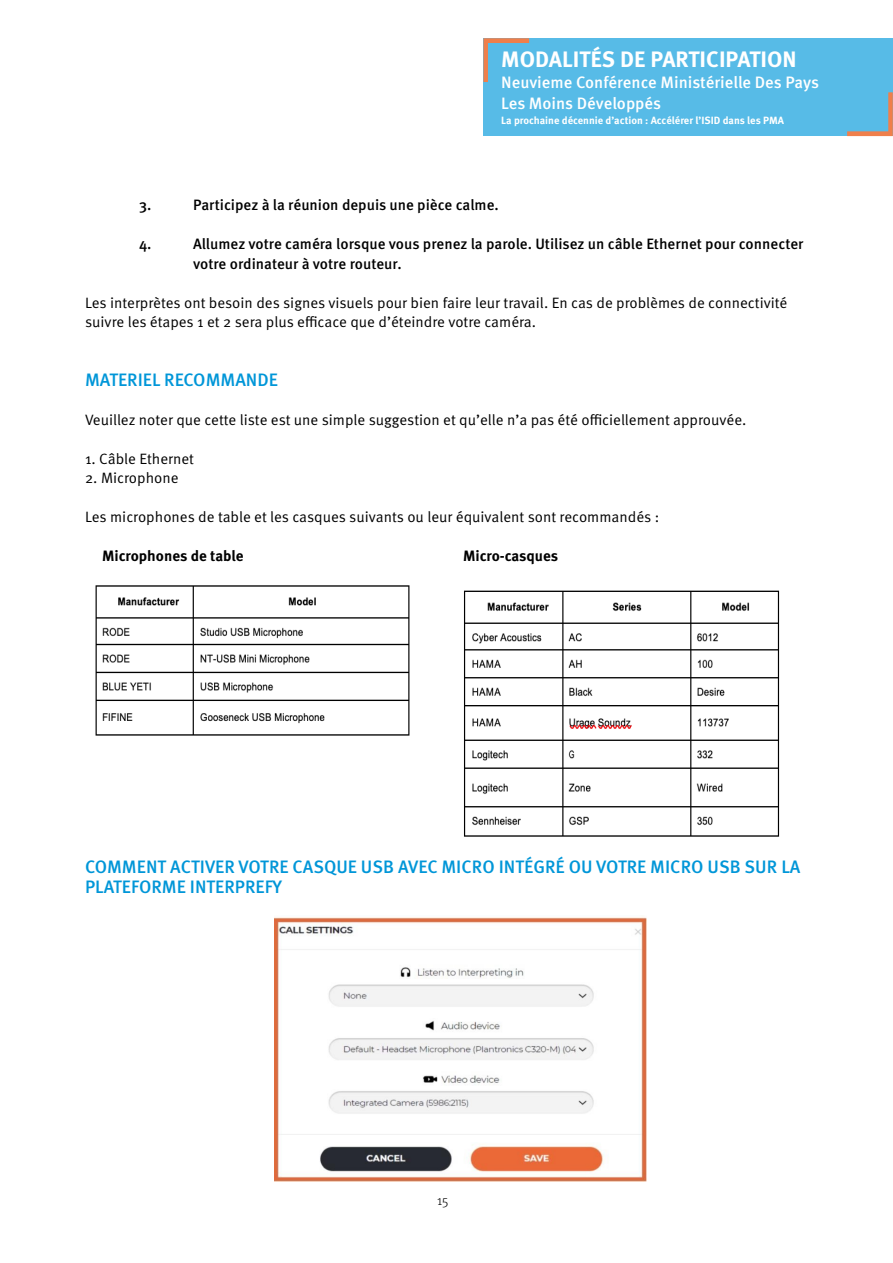
<style>
.page{position:relative;width:893px;height:1263px;background:#fff}
.page>*{position:absolute;margin:0;border:0;box-sizing:border-box;transform-origin:0 0}
.t1{font:700 22.35px "Meta Pro";color:#fff}
.t2{font:500 18px/19.5px "Meta Pro";color:#0096d8}
.t3{font:500 16.5px/21px "Meta Pro";color:#fff}
.t4{font:15px/19.5px "Meta Pro";color:#000}
.t5{font:500 15px/19.5px "Meta Pro";color:#000}
.t6{font:700 15px "Meta Pro";color:#000}
.t7{font:300 13.5px "Meta Pro";color:#000}
.t8{font:700 10.5px "Meta Pro";color:#fff}
</style>
<div class="page">
<div style="left:483px;top:38px;width:410px;height:98px;background:#57bbe7"></div>
<svg style="left:483px;top:38px;width:46px;height:44px"></svg>
<svg style="left:847px;top:92px;width:46px;height:44px"></svg>
<img style="left:95px;top:585px;width:685px;height:252px">
<img style="left:274px;top:917px;width:372px;height:264px">
<h1 class="t1" style="left:501px;top:45px;width:297px">MODALITÉS DE PARTICIPATION</h1>
<p class="t3" style="left:501px;top:72px;width:319px">Neuvieme Conférence Ministérielle Des Pays<br>Les Moins Développés</p>
<p class="t8" style="left:501px;top:113px;width:284px">La prochaine décennie d’action : Accélérer l’ISID dans les PMA</p>
<p class="t5" style="left:139px;top:196px;width:14px">3.</p>
<p class="t5" style="left:193px;top:196px;width:307px">Participez à la réunion depuis une pièce calme.</p>
<p class="t5" style="left:139px;top:235px;width:14px">4.</p>
<p class="t5" style="left:193px;top:235px;width:612px">Allumez votre caméra lorsque vous prenez la parole. Utilisez un câble Ethernet pour connecter votre ordinateur à votre routeur.</p>
<p class="t4" style="left:85px;top:293px;width:704px">Les interprètes ont besoin des signes visuels pour bien faire leur travail. En cas de problèmes de connectivité suivre les étapes 1 et 2 sera plus efficace que d’éteindre votre caméra.</p>
<p class="t2" style="left:85px;top:370px;width:194px">MATERIEL RECOMMANDE</p>
<p class="t4" style="left:85px;top:410px;width:663px">Veuillez noter que cette liste est une simple suggestion et qu’elle n’a pas été officiellement approuvée.</p>
<p class="t4" style="left:85px;top:449px;width:111px">1. Câble Ethernet</p>
<p class="t4" style="left:85px;top:469px;width:95px">2. Microphone</p>
<p class="t4" style="left:85px;top:508px;width:576px">Les microphones de table et les casques suivants ou leur équivalent sont recommandés :</p>
<p class="t6" style="left:102px;top:546px;width:143px">Microphones de table</p>
<p class="t6" style="left:463px;top:546px;width:97px">Micro-casques</p>
<p class="t2" style="left:85px;top:858px;width:717px">COMMENT ACTIVER VOTRE CASQUE USB AVEC MICRO INTÉGRÉ OU VOTRE MICRO USB SUR LA<br>PLATEFORME INTERPREFY</p>
<p class="t7" style="left:437px;top:1191px;width:13px">15</p>
</div>
